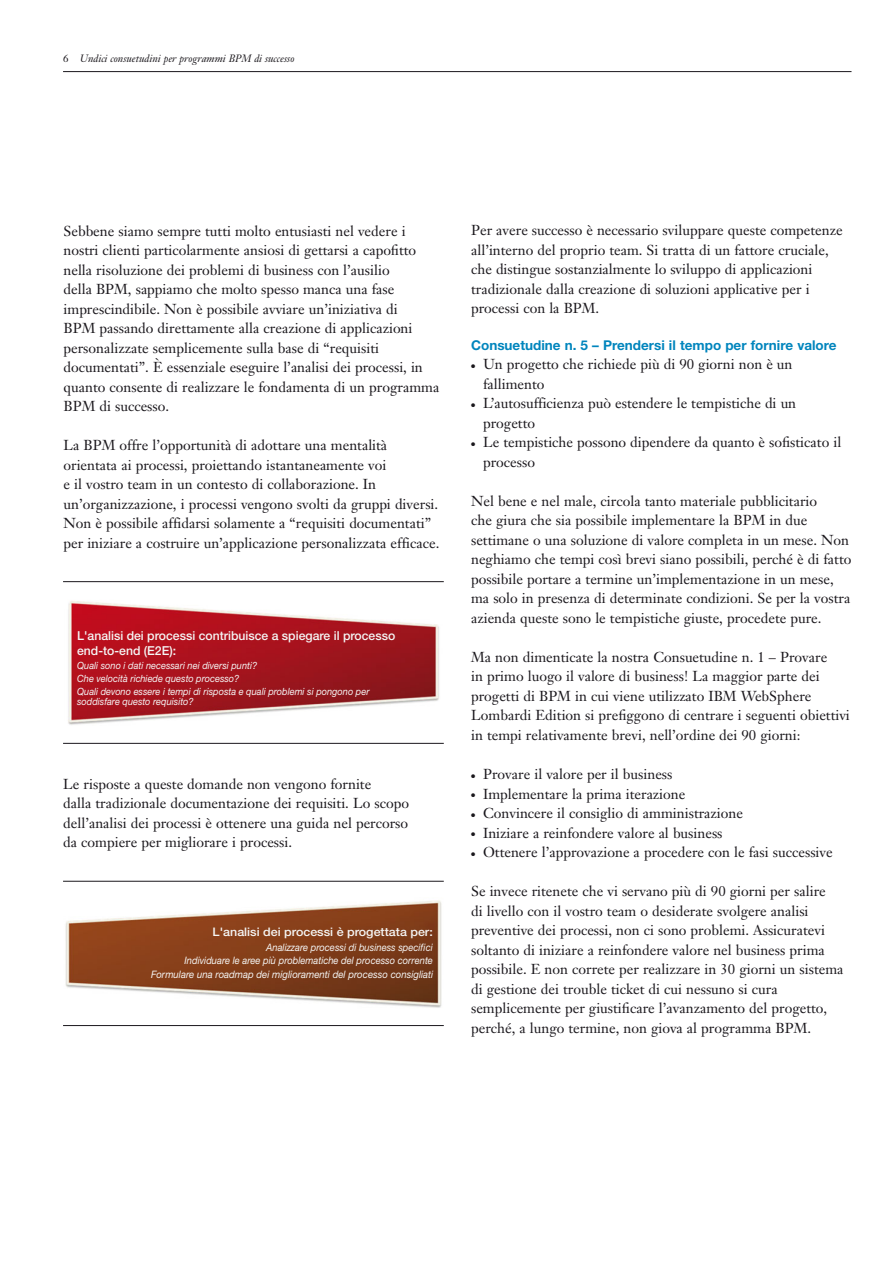
<style>
.page{position:relative;width:893px;height:1263px;background:#fff}
.page>*{position:absolute;margin:0;border:0;box-sizing:border-box;transform-origin:0 0}
.t1{font:14.25px/19.5px "Janson Text";color:#1a171c}
.t2{font:700 13.5px "Helvetica Neue";color:#0085bd}
.t3{font:500 12.3px/14.9px "Helvetica Neue CE";color:#f5f5f4}
.t4{font:500 11.85px "Helvetica Neue CE";color:#f5f5f4;scale:1.06 1}
.t5{font:italic 10.5px "Janson Text";color:#1a171c}
.t6{font:italic 10.2px/13.8px "Helvetica Neue CE";color:#f5f5f4;text-align:right;scale:.92 1}
.t7{font:italic 9.9px/13px "Helvetica Neue CE";color:#f5f5f4;scale:.93 1}
.s1{font-style:normal}
</style>
<div class="page">
<hr style="left:63px;top:71px;width:788px;height:1px;background:#1a171c">
<hr style="left:63px;top:881px;width:381px;height:1px;background:#1a171c">
<hr style="left:63px;top:1025px;width:381px;height:1px;background:#1a171c">
<hr style="left:63px;top:581px;width:381px;height:1px;background:#1a171c">
<hr style="left:63px;top:743px;width:381px;height:1px;background:#1a171c">
<img style="left:68px;top:601px;width:371px;height:124px">
<img style="left:65px;top:900px;width:377px;height:108px">
<p class="t5" style="left:63px;top:54px;width:233px"><span class="s1">6</span> Undici consuetudini per programmi BPM di successo</p>
<p class="t1" style="left:64px;top:222px;width:377px">Sebbene siamo sempre tutti molto entusiasti nel vedere i nostri clienti particolarmente ansiosi di gettarsi a capofitto nella risoluzione dei problemi di business con l’ausilio<br>della BPM, sappiamo che molto spesso manca una fase imprescindibile. Non è possibile avviare un’iniziativa di<br>BPM passando direttamente alla creazione di applicazioni personalizzate semplicemente sulla base di “requisiti documentati”. È essenziale eseguire l’analisi dei processi, in quanto consente di realizzare le fondamenta di un programma BPM di successo.</p>
<p class="t1" style="left:64px;top:437px;width:377px">La BPM offre l’opportunità di adottare una mentalità orientata ai processi, proiettando istantaneamente voi<br>e il vostro team in un contesto di collaborazione. In un’organizzazione, i processi vengono svolti da gruppi diversi.<br>Non è possibile affidarsi solamente a “requisiti documentati” per iniziare a costruire un’applicazione personalizzata efficace.</p>
<p class="t3" style="left:77px;top:629px;width:320px">L'analisi dei processi contribuisce a spiegare il processo end-to-end (E2E):</p>
<p class="t7" style="left:77px;top:659px;width:316px">Quali sono i dati necessari nei diversi punti?<br>Che velocità richiede questo processo?<br>Quali devono essere i tempi di risposta e quali problemi si pongono per</p>
<p class="t7" style="left:77px;top:696px;width:127px">soddisfare questo requisito?</p>
<p class="t1" style="left:63px;top:775px;width:347px">Le risposte a queste domande non vengono fornite<br>dalla tradizionale documentazione dei requisiti. Lo scopo dell’analisi dei processi è ottenere una guida nel percorso da compiere per migliorare i processi.</p>
<p class="t4" style="left:213px;top:927px;width:209px">L'analisi dei processi è progettata per:</p>
<p class="t6" style="left:151px;top:941px;width:308px">Analizzare processi di business specifici<br>Individuare le aree più problematiche del processo corrente<br>Formulare una roadmap dei miglioramenti del processo consigliati</p>
<p class="t1" style="left:471px;top:222px;width:373px">Per avere successo è necessario sviluppare queste competenze all’interno del proprio team. Si tratta di un fattore cruciale, che distingue sostanzialmente lo sviluppo di applicazioni tradizionale dalla creazione di soluzioni applicative per i processi con la BPM.</p>
<h3 class="t2" style="left:471px;top:340px;width:367px">Consuetudine n. 5 – Prendersi il tempo per fornire valore</h3>
<p class="t1" style="left:483px;top:356px;width:311px;text-indent:-12px">● Un progetto che richiede più di 90 giorni non è un fallimento</p>
<p class="t1" style="left:483px;top:395px;width:315px;text-indent:-12px">● L’autosufficienza può estendere le tempistiche di un progetto</p>
<p class="t1" style="left:483px;top:434px;width:360px;text-indent:-12px">● Le tempistiche possono dipendere da quanto è sofisticato il processo</p>
<p class="t1" style="left:471px;top:492px;width:382px">Nel bene e nel male, circola tanto materiale pubblicitario<br>che giura che sia possibile implementare la BPM in due settimane o una soluzione di valore completa in un mese. Non neghiamo che tempi così brevi siano possibili, perché è di fatto possibile portare a termine un’implementazione in un mese, ma solo in presenza di determinate condizioni. Se per la vostra azienda queste sono le tempistiche giuste, procedete pure.</p>
<p class="t1" style="left:471px;top:648px;width:380px">Ma non dimenticate la nostra Consuetudine n. 1 – Provare<br>in primo luogo il valore di business! La maggior parte dei progetti di BPM in cui viene utilizzato IBM WebSphere Lombardi Edition si prefiggono di centrare i seguenti obiettivi in tempi relativamente brevi, nell’ordine dei 90 giorni:</p>
<p class="t1" style="left:471px;top:766px;width:203px">● Provare il valore per il business</p>
<p class="t1" style="left:471px;top:785px;width:216px">● Implementare la prima iterazione</p>
<p class="t1" style="left:471px;top:805px;width:273px">● Convincere il consiglio di amministrazione</p>
<p class="t1" style="left:471px;top:824px;width:253px">● Iniziare a reinfondere valore al business</p>
<p class="t1" style="left:471px;top:844px;width:363px">● Ottenere l’approvazione a procedere con le fasi successive</p>
<p class="t1" style="left:471px;top:883px;width:374px">Se invece ritenete che vi servano più di 90 giorni per salire<br>di livello con il vostro team o desiderate svolgere analisi preventive dei processi, non ci sono problemi. Assicuratevi soltanto di iniziare a reinfondere valore nel business prima possibile. E non correte per realizzare in 30 giorni un sistema di gestione dei trouble ticket di cui nessuno si cura semplicemente per giustificare l’avanzamento del progetto, perché, a lungo termine, non giova al programma BPM.</p>
</div>
